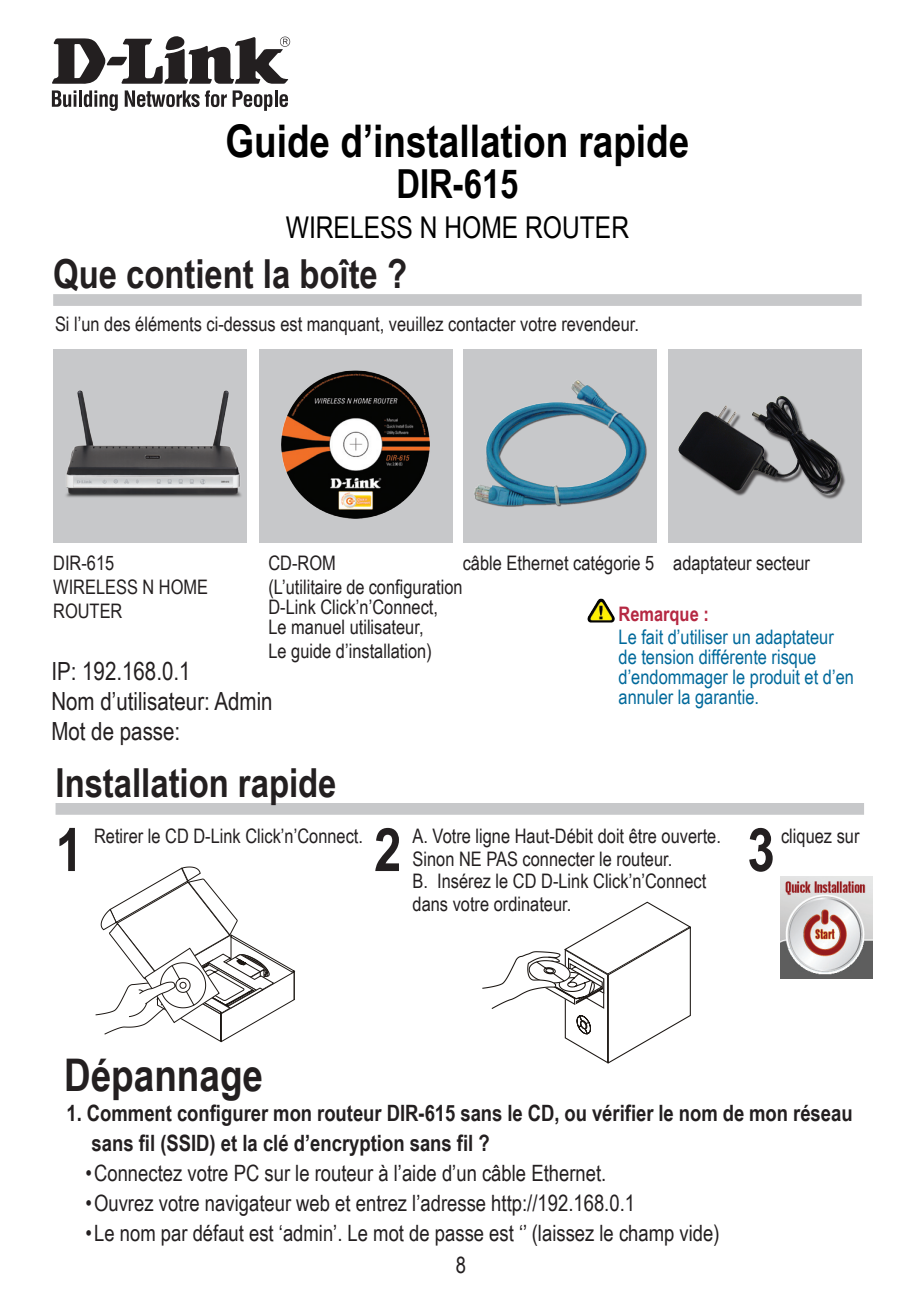
<style>
.page{position:relative;width:922px;height:1297px;background:#fff}
.page>*{position:absolute;margin:0;border:0;box-sizing:border-box;transform-origin:0 0}
.t1{font:700 60px "Arial Narrow";color:#231f20}
.t2{font:700 45px "Arial Narrow";color:#000}
.t3{font:700 45px "Arial Narrow";color:#231f20}
.t4{font:700 40px "Arial Narrow";color:#231f20}
.t5{font:700 40px "Arial Narrow";color:#000}
.t6{font:30px "Arial Narrow";color:#000}
.t7{font:25px/30px "Arial Narrow";color:#231f20}
.t8{font:22.5px "Arial Narrow";color:#231f20}
.t9{font:700 22.5px/30px "Arial Narrow";color:#231f20}
.t10{font:20px/24px "Arial Narrow";color:#231f20}
.t11{font:20px/20px "Arial Narrow";color:#00699b}
.t12{font:700 20px "Arial Narrow";color:#b52842}
</style>
<div class="page">
<svg style="left:52px;top:90px;width:24px;height:17px"></svg>
<hr style="left:79px;top:90px;width:3px;height:17px;background:#231f20">
<svg style="left:84px;top:90px;width:34px;height:21px"></svg>
<svg style="left:125px;top:90px;width:74px;height:17px"></svg>
<svg style="left:205px;top:90px;width:67px;height:21px"></svg>
<hr style="left:274px;top:90px;width:3px;height:17px;background:#231f20">
<svg style="left:279px;top:94px;width:9px;height:13px"></svg>
<svg style="left:52px;top:36px;width:238px;height:48px"></svg>
<div style="left:56px;top:803px;width:807px;height:12px;background:#c7c8ca"></div>
<div style="left:53px;top:349px;width:194px;height:194px;background:#c7c8ca"></div>
<div style="left:259px;top:349px;width:194px;height:194px;background:#c7c8ca"></div>
<div style="left:463px;top:349px;width:193px;height:194px;background:#c7c8ca"></div>
<div style="left:667px;top:349px;width:194px;height:194px;background:#c7c8ca"></div>
<img style="left:678px;top:396px;width:168px;height:103px">
<img style="left:474px;top:380px;width:173px;height:127px">
<div style="left:53px;top:294px;width:808px;height:12px;background:#c7c8ca"></div>
<img style="left:587px;top:598px;width:27px;height:25px">
<svg style="left:95px;top:866px;width:200px;height:176px"></svg>
<svg style="left:482px;top:901px;width:209px;height:163px"></svg>
<img style="left:66px;top:390px;width:176px;height:108px">
<img style="left:780px;top:876px;width:92px;height:102px">
<img style="left:281px;top:370px;width:149px;height:149px">
<h2 class="t2" style="left:225px;top:108px;width:465px">Guide d’installation rapide</h2>
<h3 class="t5" style="left:396px;top:154px;width:124px">DIR-615</h3>
<h3 class="t6" style="left:286px;top:205px;width:345px">WIRELESS N HOME ROUTER</h3>
<h3 class="t4" style="left:53px;top:244px;width:355px">Que contient la boîte ?</h3>
<p class="t10" style="left:55px;top:311px;width:585px">Si l’un des éléments ci-dessus est manquant, veuillez contacter votre revendeur.</p>
<p class="t10" style="left:268px;top:551px;width:196px">CD-ROM<br>(L’utilitaire de configuration</p>
<p class="t10" style="left:268px;top:597px;width:171px;line-height:20px">D-Link Click’n’Connect,<br>Le manuel utilisateur,</p>
<p class="t10" style="left:268px;top:639px;width:165px">Le guide d’installation)</p>
<p class="t10" style="left:462px;top:551px;width:349px">câble Ethernet catégorie 5 adaptateur secteur</p>
<p class="t10" style="left:53px;top:551px;width:156px">DIR-61 5<br>WIRELESS N HOME<br>ROUTER</p>
<p class="t12" style="left:618px;top:599px;width:92px">Remarque :</p>
<p class="t11" style="left:618px;top:626px;width:237px">Le fait d’utiliser un adaptateur de tension différente risque d’endommager le produit et d’en annuler la garantie.</p>
<p class="t7" style="left:51px;top:655px;width:223px">IP: 1 92.1 68.0.1<br>Nom d’utilisateur: Admin<br>Mot de passe:</p>
<h3 class="t4" style="left:56px;top:753px;width:282px">Installation rapide</h3>
<h1 class="t1" style="left:56px;top:804px;width:29px">1</h1>
<p class="t10" style="left:94px;top:823px;width:270px">Retirer le CD D-Link Click’n’Connect.</p>
<h1 class="t1" style="left:374px;top:804px;width:29px">2</h1>
<p class="t10" style="left:412px;top:824px;width:310px;line-height:22.5px">A. Votre ligne Haut-Débit doit être ouverte.<br>Sinon NE PAS connecter le routeur.<br>B. Insérez le CD D-Link Click’n’Connect dans votre ordinateur.</p>
<p class="t10" style="left:780px;top:823px;width:80px">cliquez sur</p>
<h1 class="t1" style="left:747px;top:804px;width:29px">3</h1>
<h2 class="t3" style="left:64px;top:1041px;width:200px">Dépannage</h2>
<p class="t9" style="left:92px;top:1097px;width:762px;text-indent:-25px">1. Comment configurer mon routeur DIR-615 sans le CD, ou vérifier le nom de mon réseau sans fil (SSID) et la clé d’encryption sans fil ?</p>
<p class="t8" style="left:85px;top:1156px;width:522px">• Connectez votre PC sur le routeur à l’aide d’un câble Ethernet.</p>
<p class="t8" style="left:85px;top:1186px;width:545px">• Ouvrez votre navigateur web et entrez l’adresse http://1 92.1 68.0.1</p>
<p class="t8" style="left:85px;top:1216px;width:635px">• Le nom par défaut est ‘admin’. Le mot de passe est ‘’ (laissez le champ vide)</p>
</div>
